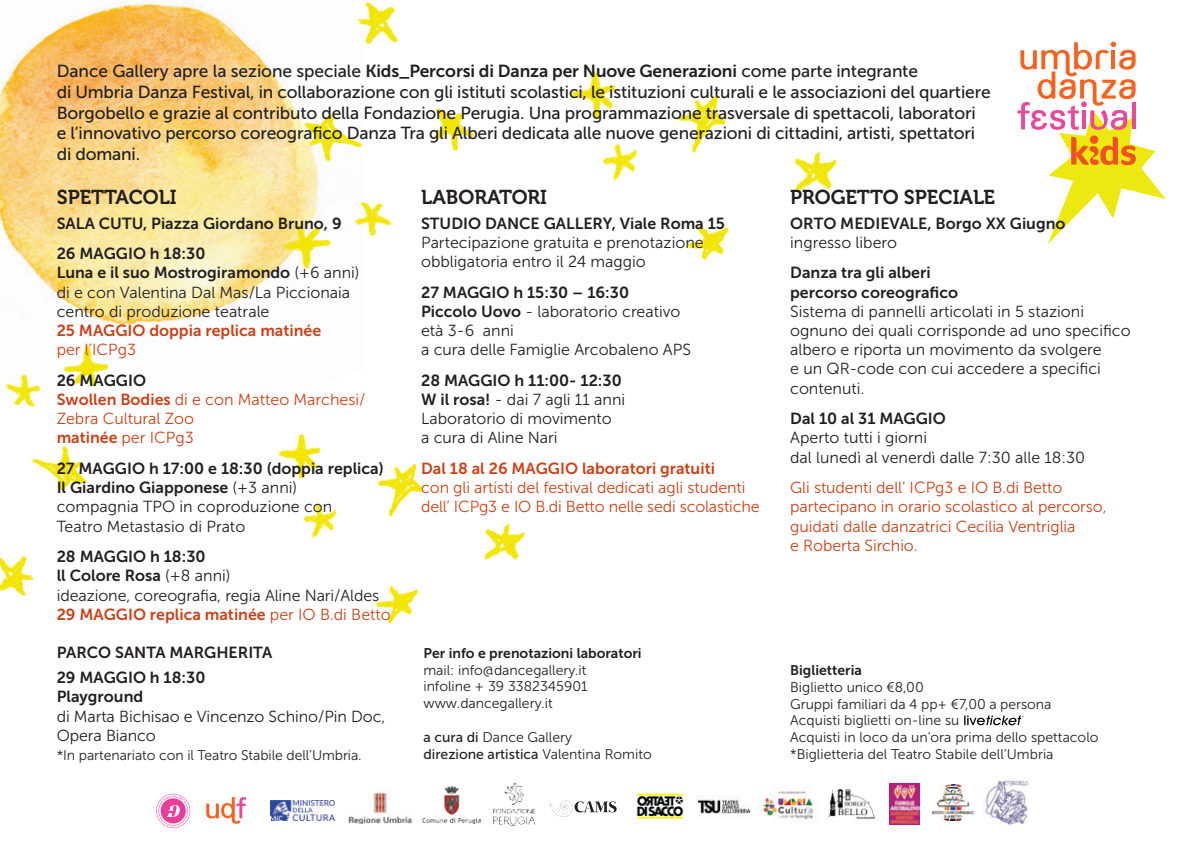
<style>
.page{position:relative;width:1191px;height:851px;background:#fff}
.page>*{position:absolute;margin:0;border:0;box-sizing:border-box;transform-origin:0 0}
.t1{font:20px "Museo 700";color:#231f20}
.t2{font:17.4px/20.8px "Museo Sans 500";letter-spacing:-.01em;color:#231f20}
.t3{font:16px/19.2px "Museo Sans 300";color:#231f20}
.t4{font:16px "Museo Sans 700";color:#231f20}
.t5{font:16px/19.2px "Museo Sans 300";letter-spacing:-.005em;color:#c8431a}
.t6{font:16px "Museo Sans 700";color:#c8431a}
.t7{font:14px/16.8px "Museo Sans 300";color:#231f20}
.t8{font:14px "Museo Sans 700";color:#231f20}
.s1{font-family:"Museo Sans 700"}
.s2{font-family:"Museo Sans 300"}
.s3{font-family:"Museo Sans 700";color:#c8431a}
.s4{color:#c8431a}
.s5{font-family:"Museo Sans 700";color:#231f20}
.s6{font-family:"Museo Sans 500"}
</style>
<div class="page">
<img style="left:571px;top:71px;width:266px;height:190px">
<img style="left:0;top:1px;width:183px;height:282px">
<img style="left:278px;top:433px;width:248px;height:191px">
<img style="left:0;top:283px;width:183px;height:314px">
<svg style="left:964px;top:715px;width:59px;height:10px"></svg>
<img style="left:183px;top:2px;width:292px;height:318px">
<svg style="left:1017px;top:42px;width:148px;height:202px"></svg>
<svg style="left:1131px;top:102px;width:4px;height:27px"></svg>
<svg style="left:206px;top:797px;width:40px;height:26px"></svg>
<svg style="left:156px;top:793px;width:34px;height:34px"></svg>
<img style="left:271px;top:800px;width:64px;height:20px">
<img style="left:422px;top:786px;width:59px;height:37px">
<svg style="left:550px;top:800px;width:67px;height:17px"></svg>
<img style="left:348px;top:792px;width:65px;height:31px">
<img style="left:697px;top:796px;width:54px;height:18px">
<img style="left:761px;top:791px;width:54px;height:29px">
<img style="left:828px;top:789px;width:46px;height:29px">
<img style="left:493px;top:783px;width:43px;height:43px">
<img style="left:889px;top:783px;width:30px;height:41px">
<img style="left:984px;top:778px;width:45px;height:47px">
<img style="left:636px;top:793px;width:48px;height:26px">
<img style="left:932px;top:784px;width:41px;height:36px">
<p class="t2" style="left:57px;top:60px;width:935px">Dance Gallery apre la sezione speciale <span class="s1">Kids_Percorsi di Danza per Nuove Generazioni</span> come parte integrante<br>di Umbria Danza Festival, in collaborazione con gli istituti scolastici, le istituzioni culturali e le associazioni del quartiere Borgobello e grazie al contributo della Fondazione Perugia. Una programmazione trasversale di spettacoli, laboratori<br>e l’innovativo percorso coreografico Danza Tra gli Alberi dedicata alle nuove generazioni di cittadini, artisti, spettatori di domani.</p>
<p class="t1" style="left:790px;top:185px;width:206px">PROGETTO SPECIALE</p>
<p class="t4" style="left:790px;top:214px;width:277px">ORTO MEDIEVALE, Borgo XX Giugno</p>
<p class="t3" style="left:790px;top:233px;width:108px">ingresso libero</p>
<p class="t3" style="left:790px;top:263px;width:342px"><span class="s1">Danza tra gli alberi<br>percorso coreografico<br></span>Sistema di pannelli articolati in 5 stazioni ognuno dei quali corrisponde ad uno specifico albero e riporta un movimento da svolgere<br>e un QR-code con cui accedere a specifici contenuti.</p>
<p class="t4" style="left:790px;top:409px;width:157px">Dal 10 al 31 MAGGIO</p>
<p class="t3" style="left:790px;top:428px;width:138px">Aperto tutti i giorni</p>
<p class="t3" style="left:790px;top:447px;width:296px">dal lunedì al venerdì dalle 7:30 alle 18:30</p>
<p class="t5" style="left:790px;top:478px;width:318px">Gli studenti dell’ ICPg3 e IO B.di Betto partecipano in orario scolastico al percorso, guidati dalle danzatrici Cecilia Ventriglia<br>e Roberta Sirchio.</p>
<p class="t1" style="left:57px;top:185px;width:122px">SPETTACOLI</p>
<p class="t4" style="left:57px;top:214px;width:286px">SALA CUTU, Piazza Giordano Bruno, 9</p>
<p class="t4" style="left:57px;top:244px;width:150px">26 MAGGIO h 18:30</p>
<p class="t4" style="left:57px;top:264px;width:304px">Luna e il suo Mostrogiramondo <span class="s2">(+6 anni)</span></p>
<p class="t3" style="left:57px;top:282px;width:295px">di e con Valentina Dal Mas/La Piccionaia centro di produzione teatrale<br><span class="s3">25 MAGGIO doppia replica matinée<br></span><span class="s4">per l’ICPg3</span></p>
<p class="t5" style="left:57px;top:370px;width:310px"><span class="s5">26 MAGGIO<br></span><span class="s1">Swollen Bodies</span> di e con Matteo Marchesi/<br>Zebra Cultural Zoo<br><span class="s1">matinée</span> per ICPg3</p>
<p class="t4" style="left:57px;top:459px;width:328px">27 MAGGIO h 17:00 e 18:30 (doppia replica)</p>
<p class="t4" style="left:57px;top:478px;width:242px">Il Giardino Giapponese <span class="s2">(+3 anni)</span></p>
<p class="t3" style="left:57px;top:497px;width:277px">compagnia TPO in coproduzione con<br>Teatro Metastasio di Prato</p>
<p class="t4" style="left:57px;top:547px;width:150px">28 MAGGIO h 18:30</p>
<p class="t4" style="left:57px;top:566px;width:175px">ll Colore Rosa <span class="s2">(+8 anni)</span></p>
<p class="t3" style="left:57px;top:585px;width:324px">ideazione, coreografia, regia Aline Nari/Aldes</p>
<p class="t6" style="left:57px;top:605px;width:336px">29 MAGGIO replica matinée <span class="s2">per IO B.di Betto</span></p>
<p class="t4" style="left:57px;top:643px;width:217px">PARCO SANTA MARGHERITA</p>
<p class="t4" style="left:57px;top:668px;width:150px">29 MAGGIO h 18:30</p>
<p class="t4" style="left:57px;top:687px;width:88px">Playground</p>
<p class="t3" style="left:57px;top:706px;width:330px">di Marta Bichisao e Vincenzo Schino/Pin Doc,<br>Opera Bianco</p>
<p class="t7" style="left:57px;top:746px;width:306px">*In partenariato con il Teatro Stabile dell’Umbria.</p>
<p class="t1" style="left:421px;top:185px;width:127px">LABORATORI</p>
<p class="t4" style="left:421px;top:214px;width:305px">STUDIO DANCE GALLERY, Viale Roma 15</p>
<p class="t3" style="left:421px;top:233px;width:284px">Partecipazione gratuita e prenotazione obbligatoria entro il 24 maggio</p>
<p class="t4" style="left:421px;top:283px;width:209px">27 MAGGIO h 15:30 – 16:30</p>
<p class="t3" style="left:421px;top:302px;width:261px"><span class="s1">Piccolo Uovo</span> - laboratorio creativo</p>
<p class="t3" style="left:421px;top:321px;width:94px">età 3-6 anni</p>
<p class="t3" style="left:421px;top:340px;width:271px">a cura delle Famiglie Arcobaleno APS</p>
<p class="t4" style="left:421px;top:371px;width:202px">28 MAGGIO h 11:00- 12:30</p>
<p class="t3" style="left:421px;top:390px;width:206px"><span class="s1">W il rosa!</span> - dai 7 agli 11 anni</p>
<p class="t3" style="left:421px;top:409px;width:192px">Laboratorio di movimento</p>
<p class="t3" style="left:421px;top:428px;width:138px">a cura di Aline Nari</p>
<p class="t5" style="left:421px;top:459px;width:340px"><span class="s1">Dal 18 al 26 MAGGIO laboratori gratuiti<br></span>con gli artisti del festival dedicati agli studenti dell’ ICPg3 e IO B.di Betto nelle sedi scolastiche</p>
<p class="t8" style="left:423px;top:645px;width:220px">Per info e prenotazioni laboratori</p>
<p class="t7" style="left:423px;top:661px;width:164px">mail: info@dancegallery.it</p>
<p class="t7" style="left:423px;top:678px;width:166px">infoline + 39 3382345901</p>
<p class="t7" style="left:423px;top:695px;width:131px">www.dancegallery.it</p>
<p class="t7" style="left:423px;top:728px;width:230px"><span class="s6">a cura di</span> Dance Gallery<br><span class="s6">direzione artistica</span> Valentina Romito</p>
<p class="t8" style="left:790px;top:662px;width:73px">Biglietteria</p>
<p class="t7" style="left:790px;top:678px;width:135px">Biglietto unico €8,00</p>
<p class="t7" style="left:790px;top:695px;width:263px">Gruppi familiari da 4 pp+ €7,00 a persona</p>
<p class="t7" style="left:790px;top:712px;width:310px">Acquisti biglietti on-line su<br>Acquisti in loco da un’ora prima dello spettacolo</p>
<p class="t7" style="left:790px;top:745px;width:265px">*Biglietteria del Teatro Stabile dell’Umbria</p>
</div>
